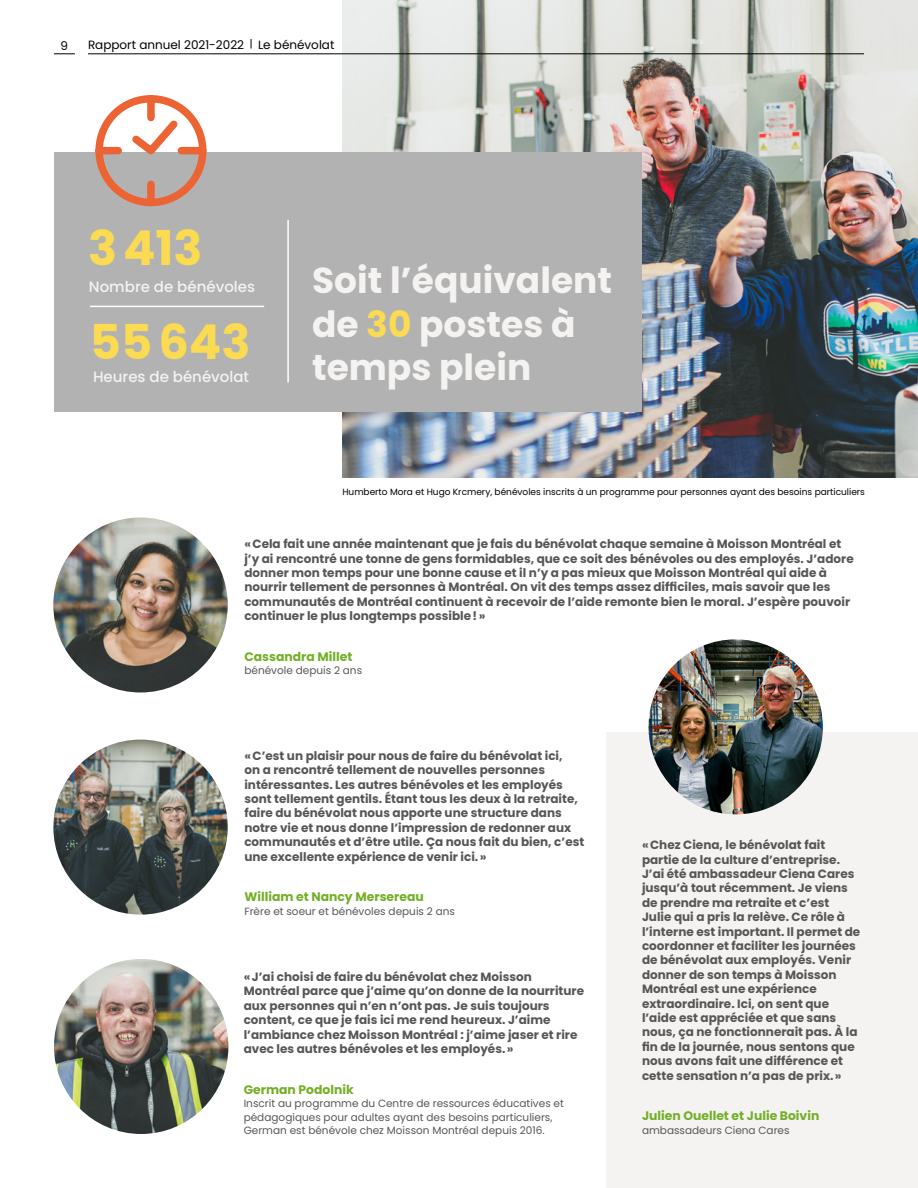
<style>
.page{position:relative;width:918px;height:1188px;background:#fff}
.page>*{position:absolute;margin:0;border:0;box-sizing:border-box;transform-origin:0 0}
.t1{font:700 48px/94.5px "Poppins";color:#fbdb51}
.t2{font:700 36px/43.2px "Poppins";color:#f4f3f1}
.t3{font:500 15px "Poppins";color:#f4f3f1}
.t4{font:700 12.3px "Poppins";color:#74af27}
.t5{font:700 12px/14.4px "Poppins";color:#575756}
.t6{font:12px "Poppins";color:#020203}
.t7{font:10.5px/13.5px "Poppins";color:#575756}
.t8{font:9px "Poppins";color:#020203}
.s1{color:#fbdb51}
</style>
<div class="page">
<div style="left:606px;top:733px;width:312px;height:455px;background:#f4f3f1"></div>
<img style="left:342px;top:0;width:576px;height:477px">
<img style="left:53px;top:517px;width:175px;height:175px;border-radius:87px">
<img style="left:54px;top:959px;width:174px;height:175px;border-radius:87px">
<img style="left:53px;top:740px;width:175px;height:175px;border-radius:87px">
<img style="left:648px;top:639px;width:175px;height:175px;border-radius:87px">
<div style="left:54px;top:152px;width:588px;height:259px;background:#b3b2b2"></div>
<hr style="left:90px;top:306px;width:174px;height:1px;background:#fff">
<hr style="left:287px;top:220px;width:2px;height:162px;background:#fff">
<svg style="left:95px;top:95px;width:112px;height:112px"></svg>
<hr style="left:88px;top:54px;width:776px;height:1px;background:#020203">
<svg style="left:54px;top:54px;width:21px;height:1px"></svg>
<p class="t6" style="left:61px;top:39px;width:9px">9</p>
<p class="t6" style="left:88px;top:37px;width:248px">Rapport annuel 2021-2022 Le bénévolat</p>
<h1 class="t1" style="left:88px;top:201px;width:164px">3413<br>55643</h1>
<p class="t3" style="left:89px;top:278px;width:168px">Nombre de bénévoles</p>
<p class="t3" style="left:93px;top:368px;width:158px">Heures de bénévolat</p>
<h2 class="t2" style="left:312px;top:259px;width:302px">Soit l’équivalent de <span class="s1">30</span> postes à temps plein</h2>
<p class="t8" style="left:342px;top:487px;width:524px">Humberto Mora et Hugo Krcmery, bénévoles inscrits à un programme pour personnes ayant des besoins particuliers</p>
<p class="t5" style="left:244px;top:537px;width:611px">«Cela fait une année maintenant que je fais du bénévolat chaque semaine à Moisson Montréal et j’y ai rencontré une tonne de gens formidables, que ce soit des bénévoles ou des employés. J’adore donner mon temps pour une bonne cause et il n’y a pas mieux que Moisson Montréal qui aide à nourrir tellement de personnes à Montréal. On vit des temps assez difficiles, mais savoir que les communautés de Montréal continuent à recevoir de l’aide remonte bien le moral. J’espère pouvoir continuer le plus longtemps possible!»</p>
<p class="t4" style="left:244px;top:649px;width:110px">Cassandra Millet</p>
<p class="t7" style="left:244px;top:664px;width:119px">bénévole depuis 2 ans</p>
<p class="t5" style="left:244px;top:748px;width:341px">«C’est un plaisir pour nous de faire du bénévolat ici,<br>on a rencontré tellement de nouvelles personnes intéressantes. Les autres bénévoles et les employés sont tellement gentils. Étant tous les deux à la retraite, faire du bénévolat nous apporte une structure dans notre vie et nous donne l’impression de redonner aux communautés et d’être utile. Ça nous fait du bien, c’est une excellente expérience de venir ici.»</p>
<p class="t4" style="left:244px;top:890px;width:181px">William et Nancy Mersereau</p>
<p class="t7" style="left:244px;top:904px;width:212px">Frère et soeur et bénévoles depuis 2 ans</p>
<p class="t5" style="left:244px;top:970px;width:342px">«J’ai choisi de faire du bénévolat chez Moisson Montréal parce que j’aime qu’on donne de la nourriture aux personnes qui n’en n’ont pas. Je suis toujours content, ce que je fais ici me rend heureux. J’aime l’ambiance chez Moisson Montréal : j’aime jaser et rire avec les autres bénévoles et les employés.»</p>
<p class="t4" style="left:244px;top:1082px;width:112px">German Podolnik</p>
<p class="t7" style="left:244px;top:1097px;width:322px">Inscrit au programme du Centre de ressources éducatives et pédagogiques pour adultes ayant des besoins particuliers,<br>German est bénévole chez Moisson Montréal depuis 2016.</p>
<p class="t5" style="left:642px;top:838px;width:220px">«Chez Ciena, le bénévolat fait partie de la culture d’entreprise.<br>J’ai été ambassadeur Ciena Cares jusqu’à tout récemment. Je viens de prendre ma retraite et c’est Julie qui a pris la relève. Ce rôle à l’interne est important. Il permet de coordonner et faciliter les journées de bénévolat aux employés. Venir donner de son temps à Moisson Montréal est une expérience extraordinaire. Ici, on sent que l’aide est appréciée et que sans nous, ça ne fonctionnerait pas. À la fin de la journée, nous sentons que nous avons fait une différence et cette sensation n’a pas de prix.»</p>
<p class="t4" style="left:642px;top:1109px;width:179px">Julien Ouellet et Julie Boivin</p>
<p class="t7" style="left:642px;top:1123px;width:149px">ambassadeurs Ciena Cares</p>
</div>
